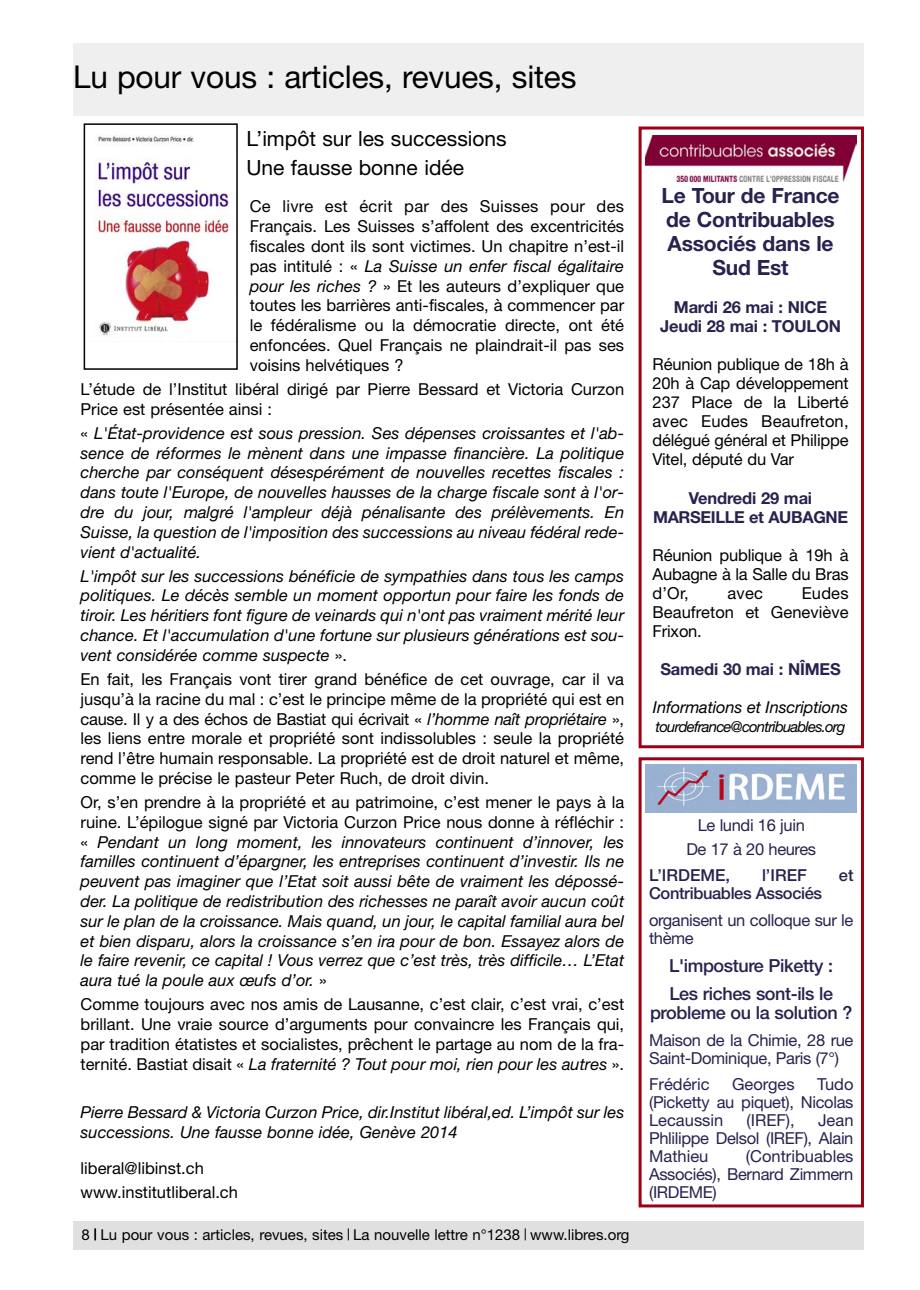
<style>
.page{position:relative;width:920px;height:1290px;background:#fff}
.page>*{position:absolute;margin:0;border:0;box-sizing:border-box;transform-origin:0 0}
.t1{font:31.5px "Helvetica Neue";letter-spacing:-.005em;color:#000}
.t2{font:700 21px/24px "Helvetica Neue";letter-spacing:-.01em;color:#28224e;text-align:center}
.t3{font:21px/29.4px "Helvetica Neue";color:#000}
.t4{font:500 18px/28px "Helvetica Neue";letter-spacing:-.02em;color:#28224e}
.t5{font:italic 16.5px/19.8px "Helvetica Neue";color:#000;text-align:justify}
.t6{font:16.5px/19.8px "Helvetica Neue";color:#000;text-align:justify}
.t7{font:16.5px/18px "Helvetica Neue";letter-spacing:-.02em;color:#28224e;text-align:justify}
.t8{font:700 16.5px/19px "Helvetica Neue";letter-spacing:-.01em;color:#28224e;text-align:center}
.t9{font:500 16.5px "Helvetica Neue";letter-spacing:-.02em;color:#28224e}
.t10{font:16.5px "Helvetica Neue";color:#28224e}
.t11{font:15px "Helvetica Neue";color:#000}
.t12{font:italic 15px "Helvetica Neue";letter-spacing:-.055em;color:#000}
.s1{font-style:italic}
.s2{font-style:normal}
</style>
<div class="page">
<div style="left:73px;top:1222px;width:791px;height:28px;background:#e0e0e0"></div>
<svg style="left:525px;top:1228px;width:1px;height:12px"></svg>
<svg style="left:94px;top:1228px;width:2px;height:12px"></svg>
<svg style="left:348px;top:1228px;width:1px;height:12px"></svg>
<div style="left:73px;top:43px;width:791px;height:73px;background:#efefef"></div>
<div style="left:639px;top:127px;width:225px;height:621px;border:3px solid #9c0015"></div>
<div style="left:639px;top:757px;width:225px;height:450px;border:3px solid #9c0015"></div>
<img style="left:95px;top:135px;width:140px;height:207px">
<div style="left:84px;top:123px;width:154px;height:247px;border:2px solid #000"></div>
<img style="left:645px;top:136px;width:211px;height:45px">
<img style="left:645px;top:764px;width:211px;height:49px">
<h1 class="t1" style="left:73px;top:66px;width:505px">Lu pour vous : articles, revues, sites</h1>
<p class="t3" style="left:246px;top:126px;width:262px">L’impôt sur les successions<br>Une fausse bonne idée</p>
<p class="t6" style="left:250px;top:198px;width:376px">Ce livre est écrit par des Suisses pour des Français. Les Suisses s’affolent des excentricités fiscales dont ils sont victimes. Un chapitre n’est-il pas intitulé : « <span class="s1">La Suisse un enfer fiscal égalitaire pour les riches ?</span> » Et les auteurs d’expliquer que toutes les barrières anti-fiscales, à commencer par le fédéralisme ou la démocratie directe, ont été enfoncées. Quel Français ne plaindrait-il pas ses voisins helvétiques ?</p>
<p class="t6" style="left:81px;top:381px;width:545px">L’étude de l’Institut libéral dirigé par Pierre Bessard et Victoria Curzon<br>Price est présentée ainsi :</p>
<p class="t5" style="left:81px;top:425px;width:545px"><span class="s2">«</span> L'État-providence est sous pression. Ses dépenses croissantes et l'ab&shy;sence de réformes le mènent dans une impasse financière. La politique cherche par conséquent désespérément de nouvelles recettes fiscales : dans toute l'Europe, de nouvelles hausses de la charge fiscale sont à l'or&shy;dre du jour, malgré l'ampleur déjà pénalisante des prélèvements. En Suisse, la question de l'imposition des successions au niveau fédéral rede&shy;vient d'actualité.</p>
<p class="t5" style="left:81px;top:567px;width:545px">L'impôt sur les successions bénéficie de sympathies dans tous les camps politiques. Le décès semble un moment opportun pour faire les fonds de tiroir. Les héritiers font figure de veinards qui n'ont pas vraiment mérité leur chance. Et l'accumulation d'une fortune sur plusieurs générations est sou&shy;vent considérée comme suspecte <span class="s2">».</span></p>
<p class="t6" style="left:81px;top:671px;width:545px">En fait, les Français vont tirer grand bénéfice de cet ouvrage, car il va jusqu’à la racine du mal : c’est le principe même de la propriété qui est en cause. Il y a des échos de Bastiat qui écrivait « <span class="s1">l’homme naît propriétaire</span> », les liens entre morale et propriété sont indissolubles : seule la propriété rend l’être humain responsable. La propriété est de droit naturel et même, comme le précise le pasteur Peter Ruch, de droit divin.</p>
<p class="t5" style="left:81px;top:794px;width:545px"><span class="s2">Or, s’en prendre à la propriété et au patrimoine, c’est mener le pays à la ruine. L’épilogue signé par Victoria Curzon Price nous donne à réfléchir : «</span> Pendant un long moment, les innovateurs continuent d’innover, les familles continuent d’épargner, les entreprises continuent d’investir. Ils ne peuvent pas imaginer que l’Etat soit aussi bête de vraiment les dépossé&shy;der. La politique de redistribution des richesses ne paraît avoir aucun coût sur le plan de la croissance. Mais quand, un jour, le capital familial aura bel et bien disparu, alors la croissance s’en ira pour de bon. Essayez alors de le faire revenir, ce capital ! Vous verrez que c’est très, très difficile… L’Etat aura tué la poule aux œufs d’or. <span class="s2">»</span></p>
<p class="t6" style="left:81px;top:996px;width:545px">Comme toujours avec nos amis de Lausanne, c’est clair, c’est vrai, c’est brillant. Une vraie source d’arguments pour convaincre les Français qui, par tradition étatistes et socialistes, prêchent le partage au nom de la fra&shy;ternité. Bastiat disait « <span class="s1">La fraternité ? Tout pour moi, rien pour les autres</span> ».</p>
<p class="t5" style="left:81px;top:1103px;width:545px">Pierre Bessard &amp; Victoria Curzon Price, dir.Institut libéral,ed. L’impôt sur les successions. Une fausse bonne idée, Genève 2014</p>
<p class="t6" style="left:81px;top:1158px;width:159px;line-height:24px">liberal@libinst.ch www.institutliberal.ch</p>
<p class="t11" style="left:82px;top:1230px;width:549px">8 Lu pour vous : articles, revues, sites La nouvelle lettre n°1238 www.libres.org</p>
<p class="t2" style="left:661px;top:185px;width:180px">Le Tour de France de Contribuables<br>Associés dans le<br>Sud Est</p>
<p class="t8" style="left:660px;top:299px;width:182px">Mardi 26 mai : NICE<br>Jeudi 28 mai : TOULON</p>
<p class="t6" style="left:653px;top:356px;width:198px;line-height:19px">Réunion publique de 18h à 20h à Cap développement 237 Place de la Liberté avec Eudes Beaufreton, délégué général et Philippe Vitel, député du Var</p>
<p class="t8" style="left:653px;top:490px;width:196px">Vendredi 29 mai<br>MARSEILLE et AUBAGNE</p>
<p class="t6" style="left:653px;top:547px;width:198px;line-height:19px">Réunion publique à 19h à Aubagne à la Salle du Bras d’Or,</p>
<p class="t6" style="left:653px;top:585px;width:198px;line-height:19px;text-indent:149px">Eudes Beaufreton et Geneviève Frixon.</p>
<p class="t8" style="left:660px;top:661px;width:182px">Samedi 30 mai : NÎMES</p>
<p class="t5" style="left:653px;top:699px;width:197px">Informations et Inscriptions</p>
<p class="t12" style="left:656px;top:721px;width:192px">tourdefrance@contribuables.org</p>
<p class="t6" style="left:727px;top:585px;width:37px">avec</p>
<p class="t7" style="left:686px;top:815px;width:131px;line-height:23.5px;text-align:center">Le lundi 16 juin<br>De 17 à 20 heures</p>
<p class="t9" style="left:649px;top:869px;width:82px">L’IRDEME,</p>
<p class="t9" style="left:762px;top:869px;width:46px">l’IREF</p>
<p class="t9" style="left:839px;top:869px;width:16px">et</p>
<p class="t9" style="left:649px;top:887px;width:175px">Contribuables Associés</p>
<p class="t7" style="left:649px;top:912px;width:206px">organisent un colloque sur le thème</p>
<p class="t4" style="left:669px;top:953px;width:166px">L'imposture Piketty :<br>Les riches sont-ils le</p>
<p class="t4" style="left:650px;top:1000px;width:204px">probleme ou la solution ?</p>
<p class="t7" style="left:649px;top:1032px;width:206px">Maison de la Chimie, 28 rue<br>Saint-Dominique, Paris (7°)</p>
<p class="t10" style="left:649px;top:1078px;width:62px">Frédéric</p>
<p class="t10" style="left:732px;top:1078px;width:64px">Georges</p>
<p class="t7" style="left:649px;top:1077px;width:206px;text-indent:168px">Tudo (Picketty au piquet), Nicolas Lecaussin</p>
<p class="t7" style="left:747px;top:1113px;width:50px">(IREF),</p>
<p class="t7" style="left:649px;top:1113px;width:206px;text-indent:169px">Jean Phlilippe Delsol (IREF), Alain Mathieu</p>
<p class="t7" style="left:649px;top:1149px;width:206px;text-indent:97px">(Contribuables Associés), Bernard Zimmern (IRDEME)</p>
</div>
